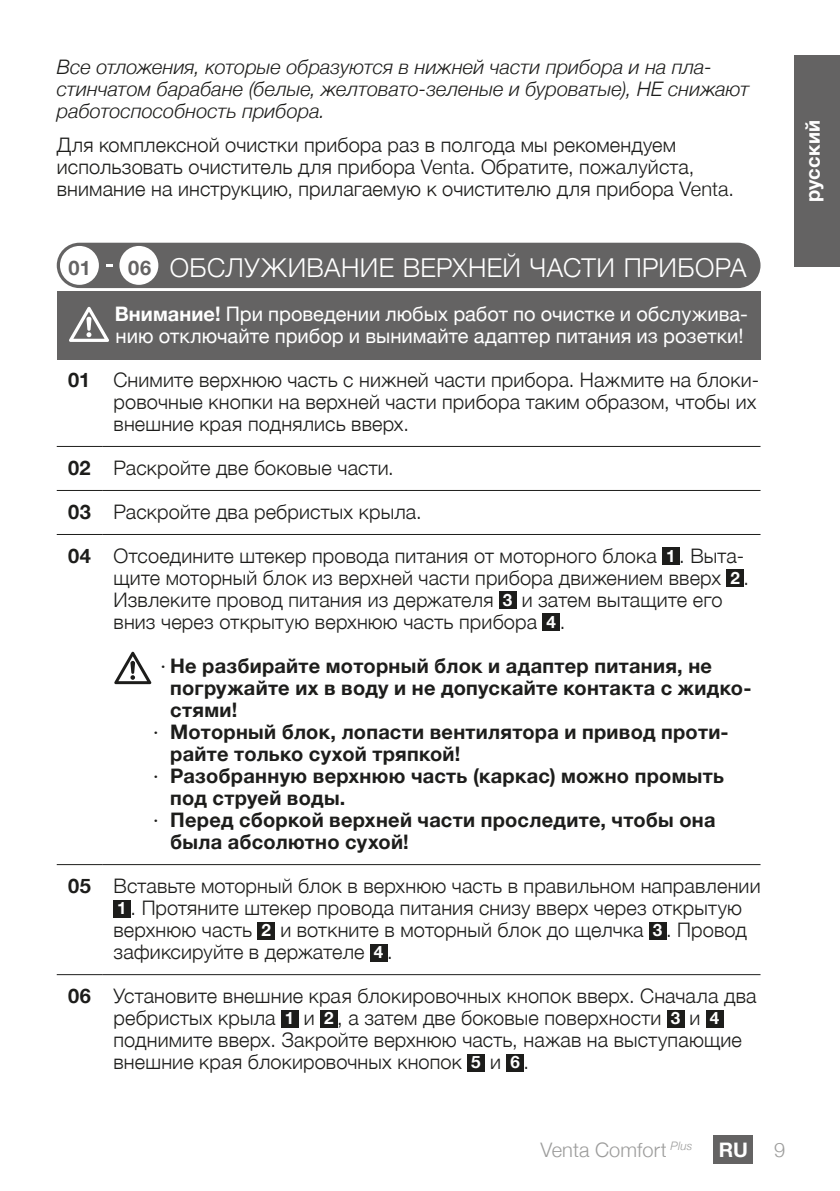
<style>
.page{position:relative;width:840px;height:1191px;background:#fff}
.page>*{position:absolute;margin:0;border:0;box-sizing:border-box;transform-origin:0 0}
.t1{font:300 26px "Helvetica Neue";letter-spacing:.01em;color:#fff}
.t2{font:300 20px/22px "Helvetica Neue";letter-spacing:.005em;color:#1d1d1b}
.t3{font:700 20px "Helvetica Neue";letter-spacing:.01em;color:#1d1d1b}
.t4{font:italic 300 20px/22px "Helvetica Neue";color:#1d1d1b}
.t5{font:20px/22px "Helvetica Neue";color:#fff}
.t6{font:300 20px "Helvetica Neue";letter-spacing:.005em;color:#9d9d9c}
.t7{font:700 20px "Helvetica Neue";letter-spacing:.015em;color:#fff}
.t8{font:700 20px "Helvetica Neue";color:#646363}
.t9{font:italic 300 11.6px "Helvetica Neue";color:#9d9d9c}
.s1{font-weight:700;font-size:20px;color:#646363}
.s2{font-weight:700}
.s3{font-weight:700;font-size:17px;color:#fff}
.s4{font-weight:400}
</style>
<div class="page">
<div style="left:713px;top:1135px;width:39px;height:28px;background:#646363"></div>
<div style="left:794px;top:55px;width:45px;height:211px;background:#646363"></div>
<div style="left:57px;top:243px;width:703px;height:45px;background:#646363;border-radius:23px"></div>
<div style="left:60px;top:246px;width:39px;height:39px;background:#fff;border-radius:50%"></div>
<div style="left:119px;top:246px;width:39px;height:39px;background:#fff;border-radius:50%"></div>
<svg style="left:106px;top:264px;width:6px;height:2px"></svg>
<div style="left:57px;top:292px;width:703px;height:68px;background:#646363"></div>
<hr style="left:57px;top:446px;width:45px;height:1px;background:#1d1d1b">
<hr style="left:102px;top:446px;width:658px;height:1px;background:#1d1d1b">
<hr style="left:57px;top:490px;width:45px;height:1px;background:#1d1d1b">
<hr style="left:102px;top:490px;width:658px;height:1px;background:#1d1d1b">
<hr style="left:57px;top:534px;width:45px;height:1px;background:#1d1d1b">
<hr style="left:102px;top:534px;width:658px;height:1px;background:#1d1d1b">
<hr style="left:57px;top:864px;width:45px;height:1px;background:#1d1d1b">
<hr style="left:102px;top:864px;width:658px;height:1px;background:#1d1d1b">
<hr style="left:57px;top:974px;width:45px;height:1px;background:#1d1d1b">
<hr style="left:102px;top:974px;width:658px;height:1px;background:#1d1d1b">
<svg style="left:69px;top:306px;width:40px;height:36px"></svg>
<div style="left:662px;top:548px;width:17px;height:17px;background:#1d1d1b"></div>
<div style="left:726px;top:570px;width:17px;height:17px;background:#1d1d1b"></div>
<div style="left:499px;top:592px;width:17px;height:17px;background:#1d1d1b"></div>
<div style="left:542px;top:614px;width:17px;height:17px;background:#1d1d1b"></div>
<svg style="left:114px;top:651px;width:38px;height:34px"></svg>
<div style="left:113px;top:900px;width:17px;height:17px;background:#1d1d1b"></div>
<div style="left:257px;top:922px;width:17px;height:17px;background:#1d1d1b"></div>
<div style="left:648px;top:922px;width:17px;height:17px;background:#1d1d1b"></div>
<div style="left:370px;top:944px;width:17px;height:17px;background:#1d1d1b"></div>
<div style="left:281px;top:1010px;width:17px;height:17px;background:#1d1d1b"></div>
<div style="left:320px;top:1010px;width:17px;height:17px;background:#1d1d1b"></div>
<div style="left:666px;top:1010px;width:17px;height:17px;background:#1d1d1b"></div>
<div style="left:705px;top:1010px;width:17px;height:17px;background:#1d1d1b"></div>
<div style="left:467px;top:1054px;width:17px;height:17px;background:#1d1d1b"></div>
<div style="left:506px;top:1054px;width:17px;height:17px;background:#1d1d1b"></div>
<p class="t4" style="left:57px;top:55px;width:693px">Все отложения, которые образуются в нижней части прибора и на пла&shy;стинчатом барабане (белые, желтовато-зеленые и буроватые), НЕ снижают работоспособность прибора.</p>
<p class="t2" style="left:57px;top:132px;width:678px">Для комплексной очистки прибора раз в полгода мы рекомендуем использовать очиститель для прибора Venta. Обратите, пожалуйста, внимание на инструкцию, прилагаемую к очистителю для прибора Venta.</p>
<p class="t8" style="left:69px;top:252px;width:24px">01</p>
<h1 class="t1" style="left:128px;top:246px;width:619px"><span class="s1">06</span> ОБСЛУЖИВАНИЕ ВЕРХНЕЙ ЧАСТИ ПРИБОРА</h1>
<p class="t5" style="left:115px;top:304px;width:634px"><span class="s2">Внимание!</span> При проведении любых работ по очистке и обслужива&shy;нию отключайте прибор и вынимайте адаптер питания из розетки!</p>
<p class="t2" style="left:113px;top:367px;width:646px;text-indent:-45px"><span class="s2">01</span> Снимите верхнюю часть с нижней части прибора. Нажмите на блоки&shy;ровочные кнопки на верхней части прибора таким образом, чтобы их внешние края поднялись вверх.</p>
<p class="t2" style="left:68px;top:455px;width:327px"><span class="s2">02</span> Раскройте две боковые части.</p>
<p class="t2" style="left:68px;top:499px;width:355px"><span class="s2">03</span> Раскройте два ребристых крыла.</p>
<p class="t2" style="left:113px;top:543px;width:637px;text-indent:-45px"><span class="s2">04</span> Отсоедините штекер провода питания от моторного блока <span class="s3">1</span> . Выта&shy;щите моторный блок из верхней части прибора движением вверх <span class="s3">2</span> .<br>Извлеките провод питания из держателя <span class="s3">3</span> и затем вытащите его вниз через открытую верхнюю часть прибора <span class="s3">4</span> .</p>
<p class="t3" style="left:160px;top:650px;width:552px"><span class="s4">∙</span> Не разбирайте моторный блок и адаптер питания, не</p>
<p class="t3" style="left:170px;top:672px;width:582px">погружайте их в воду и не допускайте контакта с жидко-</p>
<p class="t3" style="left:170px;top:694px;width:69px">стями!</p>
<p class="t3" style="left:153px;top:716px;width:576px"><span class="s4">∙</span> Моторный блок, лопасти вентилятора и привод проти-</p>
<p class="t3" style="left:170px;top:738px;width:291px">райте только сухой тряпкой!</p>
<p class="t3" style="left:153px;top:760px;width:572px"><span class="s4">∙</span> Разобранную верхнюю часть (каркас) можно промыть</p>
<p class="t3" style="left:170px;top:782px;width:176px">под струей воды.</p>
<p class="t3" style="left:153px;top:804px;width:563px"><span class="s4">∙</span> Перед сборкой верхней части проследите, чтобы она</p>
<p class="t3" style="left:170px;top:826px;width:240px">была абсолютно сухой!</p>
<p class="t2" style="left:113px;top:873px;width:648px;text-indent:-45px"><span class="s2">05</span> Вставьте моторный блок в верхнюю часть в правильном направлении <span class="s3">1</span> . Протяните штекер провода питания снизу вверх через открытую верхнюю часть <span class="s3">2</span> и воткните в моторный блок до щелчка <span class="s3">3</span> . Провод зафиксируйте в держателе <span class="s3">4</span> .</p>
<p class="t2" style="left:113px;top:983px;width:644px;text-indent:-45px"><span class="s2">06</span> Установите внешние края блокировочных кнопок вверх. Сначала два ребристых крыла <span class="s3">1</span> и <span class="s3">2</span> , а затем две боковые поверхности <span class="s3">3</span> и <span class="s3">4 </span>поднимите вверх. Закройте верхнюю часть, нажав на выступающие внешние края блокировочных кнопок <span class="s3">5</span> и <span class="s3">6</span> .</p>
<p class="t7" style="left:796px;top:202px;width:84px;rotate:-90deg">русский</p>
<p class="t9" style="left:670px;top:1137px;width:24px">Plus</p>
<p class="t6" style="left:540px;top:1133px;width:127px">Venta Comfort</p>
<p class="t7" style="left:718px;top:1134px;width:31px">RU</p>
<p class="t6" style="left:773px;top:1133px;width:13px">9</p>
</div>
